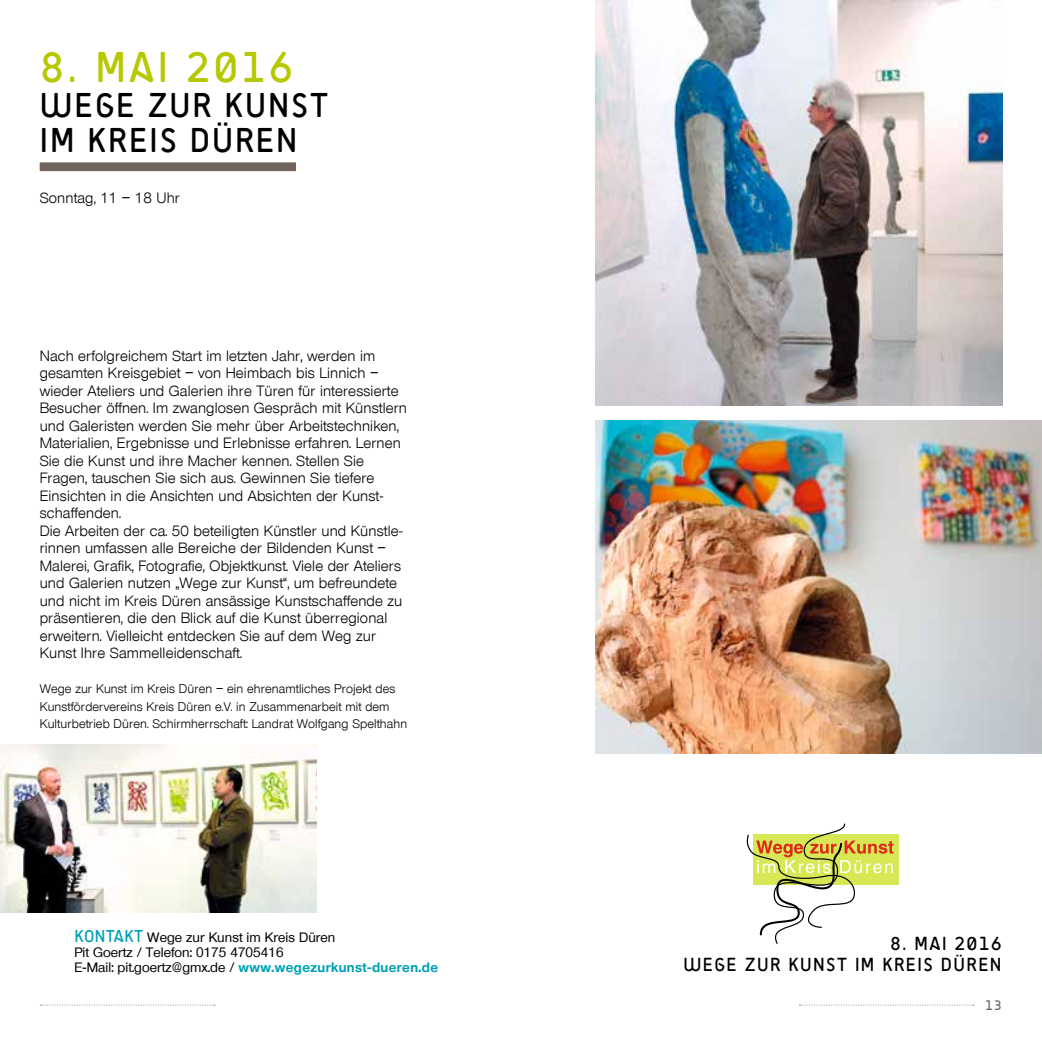
<style>
.page{position:relative;width:1042px;height:1042px;background:#fff}
.page>*{position:absolute;margin:0;border:0;box-sizing:border-box;transform-origin:0 0}
.t1{font:43.75px "Sci Fly Sans";letter-spacing:.06em;color:#b6c800}
.t2{font:35px/35px "Sci Fly Sans";letter-spacing:.055em;color:#000}
.t3{font:19.25px/21px "Sci Fly Sans";letter-spacing:.075em;color:#000;text-align:right}
.t4{font:14.53px/17.5px "Olnova";letter-spacing:.01em;color:#000}
.t5{font:14px "Sci Fly Sans";color:#71645c}
.t6{font:500 13.3px/14.9px "Olnova";letter-spacing:.005em;color:#000}
.t7{font:12.25px/17.5px "Olnova";letter-spacing:.01em;color:#000}
.s1{font-family:"Sci Fly Sans";font-weight:400;font-size:17.5px;color:#00a1b7}
.s2{font-weight:700;color:#00a1b7}
</style>
<div class="page">
<svg style="left:799px;top:1004px;width:175px;height:1px"></svg>
<svg style="left:40px;top:1004px;width:175px;height:1px"></svg>
<div style="left:40px;top:162px;width:256px;height:9px;background:#71645c"></div>
<div style="left:753px;top:834px;width:145px;height:50px;background:#d8e855"></div>
<svg style="left:747px;top:823px;width:146px;height:121px"></svg>
<img style="left:0;top:744px;width:316px;height:168px">
<img style="left:595px;top:0;width:407px;height:406px">
<img style="left:595px;top:420px;width:447px;height:334px">
<h1 class="t1" style="left:40px;top:50px;width:255px">8. MAI 2016</h1>
<h2 class="t2" style="left:40px;top:90px;width:290px">WEGE ZUR KUNST<br>IM KREIS DÜREN</h2>
<p class="t4" style="left:40px;top:189px;width:142px">Sonntag, 11 – 18 Uhr</p>
<p class="t4" style="left:40px;top:347px;width:369px">Nach erfolgreichem Start im letzten Jahr, werden im gesamten Kreisgebiet – von Heimbach bis Linnich – wieder Ateliers und Galerien ihre Türen für interessierte Besucher öffnen. Im zwanglosen Gespräch mit Künstlern und Galeristen werden Sie mehr über Arbeitstechniken, Materialien, Ergebnisse und Erlebnisse erfahren. Lernen Sie die Kunst und ihre Macher kennen. Stellen Sie Fragen, tauschen Sie sich aus. Gewinnen Sie tiefere Einsichten in die Ansichten und Absichten der Kunst&shy;schaffenden.<br>Die Arbeiten der ca. 50 beteiligten Künstler und Künstle&shy;rinnen umfassen alle Bereiche der Bildenden Kunst – Malerei, Grafik, Fotografie, Objektkunst. Viele der Ateliers und Galerien nutzen „Wege zur Kunst“, um befreundete und nicht im Kreis Düren ansässige Kunstschaffende zu präsentieren, die den Blick auf die Kunst überregional erweitern. Vielleicht entdecken Sie auf dem Weg zur Kunst Ihre Sammelleidenschaft.</p>
<p class="t7" style="left:40px;top:680px;width:369px">Wege zur Kunst im Kreis Düren – ein ehrenamtliches Projekt des<br>Kunstfördervereins Kreis Düren e.V. in Zusammenarbeit mit dem<br>Kulturbetrieb Düren. Schirmherrschaft: Landrat Wolfgang Spelthahn</p>
<p class="t6" style="left:74px;top:930px;width:365px"><span class="s1">KONTAKT</span> Wege zur Kunst im Kreis Düren<br>Pit Goertz / Telefon: 0175 4705416<br>E-Mail: pit.goertz@gmx.de / <span class="s2">www.wegezurkunst-dueren.de</span></p>
<h3 class="t3" style="left:683px;top:934px;width:320px">8. MAI 2016<br>WEGE ZUR KUNST IM KREIS DÜREN</h3>
<p class="t5" style="left:985px;top:999px;width:18px">13</p>
</div>
